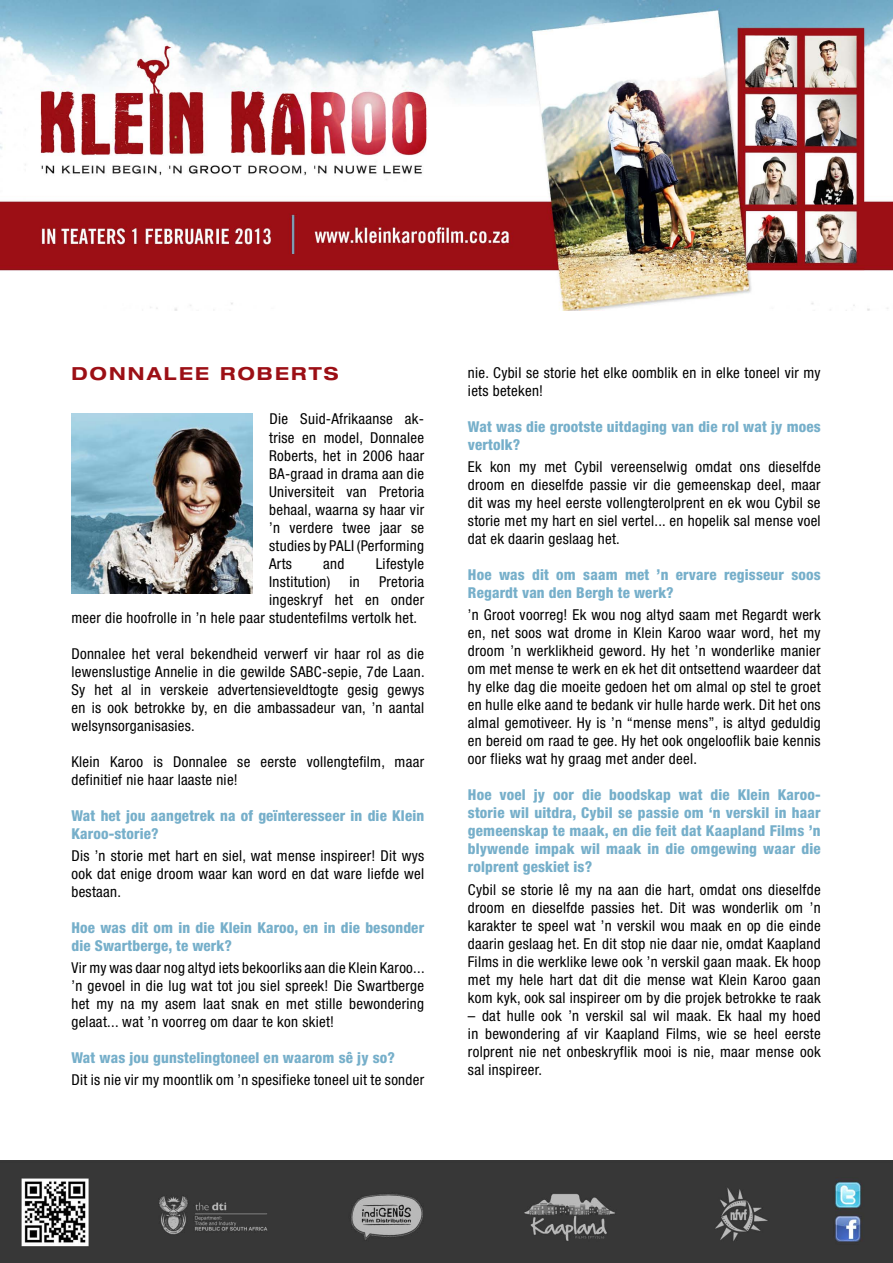
<style>
.page{position:relative;width:893px;height:1263px;background:#fff}
.page>*{position:absolute;margin:0;border:0;box-sizing:border-box;transform-origin:0 0}
.t1{font:700 expanded 18px "Helvetica Neue LT Std";letter-spacing:.12em;color:#9c0f15}
.t2{font:condensed 15px/18px "Helvetica Neue LT Std";letter-spacing:.02em;color:#000;text-align:justify}
.t3{font:800 condensed 15px/18px "Helvetica Neue LT Std";letter-spacing:.01em;color:#76afca}
</style>
<div class="page">
<img style="left:0;top:0;width:893px;height:310px">
<img style="left:0;top:1161px;width:893px;height:102px">
<img style="left:71px;top:413px;width:181px;height:181px">
<p class="t1" style="left:71px;top:362px;width:269px">DONNALEE ROBERTS</p>
<p class="t2" style="left:269px;top:410px;width:157px">Die Suid-Afrikaanse ak&shy;trise en model, Donnalee Roberts, het in 2006 haar BA-graad in drama aan die Universiteit van Pretoria behaal, waarna sy haar vir ’n verdere twee jaar se studies by PALI (Performing Arts</p>
<p class="t2" style="left:323px;top:554px;width:23px">and</p>
<p class="t2" style="left:376px;top:554px;width:50px">Lifestyle</p>
<p class="t2" style="left:269px;top:572px;width:63px">Institution)</p>
<p class="t2" style="left:350px;top:572px;width:12px">in</p>
<p class="t2" style="left:379px;top:572px;width:47px">Pretoria</p>
<p class="t2" style="left:269px;top:590px;width:156px">ingeskryf het en onder</p>
<p class="t2" style="left:71px;top:608px;width:347px">meer die hoofrolle in ’n hele paar studentefilms vertolk het.</p>
<p class="t2" style="left:71px;top:644px;width:355px">Donnalee het veral bekendheid verwerf vir haar rol as die lewenslustige Annelie in die gewilde SABC-sepie, 7de Laan.<br>Sy het al in verskeie advertensieveldtogte gesig gewys en is ook betrokke by, en die ambassadeur van, ’n aantal welsynsorganisasies.</p>
<p class="t2" style="left:71px;top:752px;width:354px">Klein Karoo is Donnalee se eerste vollengtefilm, maar definitief nie haar laaste nie!</p>
<p class="t3" style="left:71px;top:806px;width:354px">Wat het jou aangetrek na of geïnteresseer in die Klein<br>Karoo-storie?</p>
<p class="t2" style="left:71px;top:846px;width:354px">Dis ’n storie met hart en siel, wat mense inspireer! Dit wys ook dat enige droom waar kan word en dat ware liefde wel bestaan.</p>
<p class="t3" style="left:71px;top:918px;width:354px">Hoe was dit om in die Klein Karoo, en in die besonder die Swartberge, te werk?</p>
<p class="t2" style="left:71px;top:959px;width:355px">Vir my was daar nog altyd iets bekoorliks aan die Klein Karoo... ’n gevoel in die lug wat tot jou siel spreek! Die Swartberge het my na my asem laat snak en met stille bewondering gelaat... wat ’n voorreg om daar te kon skiet!</p>
<p class="t3" style="left:71px;top:1048px;width:325px">Wat was jou gunstelingtoneel en waarom sê jy so?</p>
<p class="t2" style="left:71px;top:1071px;width:354px">Dit is nie vir my moontlik om ’n spesifieke toneel uit te sonder</p>
<p class="t2" style="left:468px;top:363px;width:354px">nie. Cybil se storie het elke oomblik en in elke toneel vir my iets beteken!</p>
<p class="t3" style="left:468px;top:417px;width:354px">Wat was die grootste uitdaging van die rol wat jy moes vertolk?</p>
<p class="t2" style="left:468px;top:458px;width:354px">Ek kon my met Cybil vereenselwig omdat ons dieselfde droom en dieselfde passie vir die gemeenskap deel, maar dit was my heel eerste vollengterolprent en ek wou Cybil se storie met my hart en siel vertel... en hopelik sal mense voel dat ek daarin geslaag het.</p>
<p class="t3" style="left:468px;top:565px;width:354px">Hoe was dit om saam met ’n ervare regisseur soos<br>Regardt van den Bergh te werk?</p>
<p class="t2" style="left:468px;top:606px;width:354px">’n Groot voorreg! Ek wou nog altyd saam met Regardt werk en, net soos wat drome in Klein Karoo waar word, het my droom ’n werklikheid geword. Hy het ’n wonderlike manier om met mense te werk en ek het dit ontsettend waardeer dat hy elke dag die moeite gedoen het om almal op stel te groet en hulle elke aand te bedank vir hulle harde werk. Dit het ons almal gemotiveer. Hy is ’n “mense mens”, is altyd geduldig en bereid om raad te gee. Hy het ook ongelooflik baie kennis oor flieks wat hy graag met ander deel.</p>
<p class="t3" style="left:468px;top:786px;width:354px;text-align:justify">Hoe voel jy oor die boodskap wat die Klein Karoo&shy;storie wil uitdra, Cybil se passie om ‘n verskil in haar gemeenskap te maak, en die feit dat Kaapland Films ’n blywende impak wil maak in die omgewing waar die rolprent geskiet is?</p>
<p class="t2" style="left:468px;top:880px;width:354px">Cybil se storie lê my na aan die hart, omdat ons dieselfde droom en dieselfde passies het. Dit was wonderlik om ’n karakter te speel wat ’n verskil wou maak en op die einde daarin geslaag het. En dit stop nie daar nie, omdat Kaapland Films in die werklike lewe ook ’n verskil gaan maak. Ek hoop met my hele hart dat dit die mense wat Klein Karoo gaan kom kyk, ook sal inspireer om by die projek betrokke te raak</p>
<p class="t2" style="left:468px;top:1006px;width:354px">– dat hulle ook ’n verskil sal wil maak. Ek haal my hoed in bewondering af vir Kaapland Films, wie se heel eerste rolprent nie net onbeskryflik mooi is nie, maar mense ook sal inspireer.</p>
</div>
